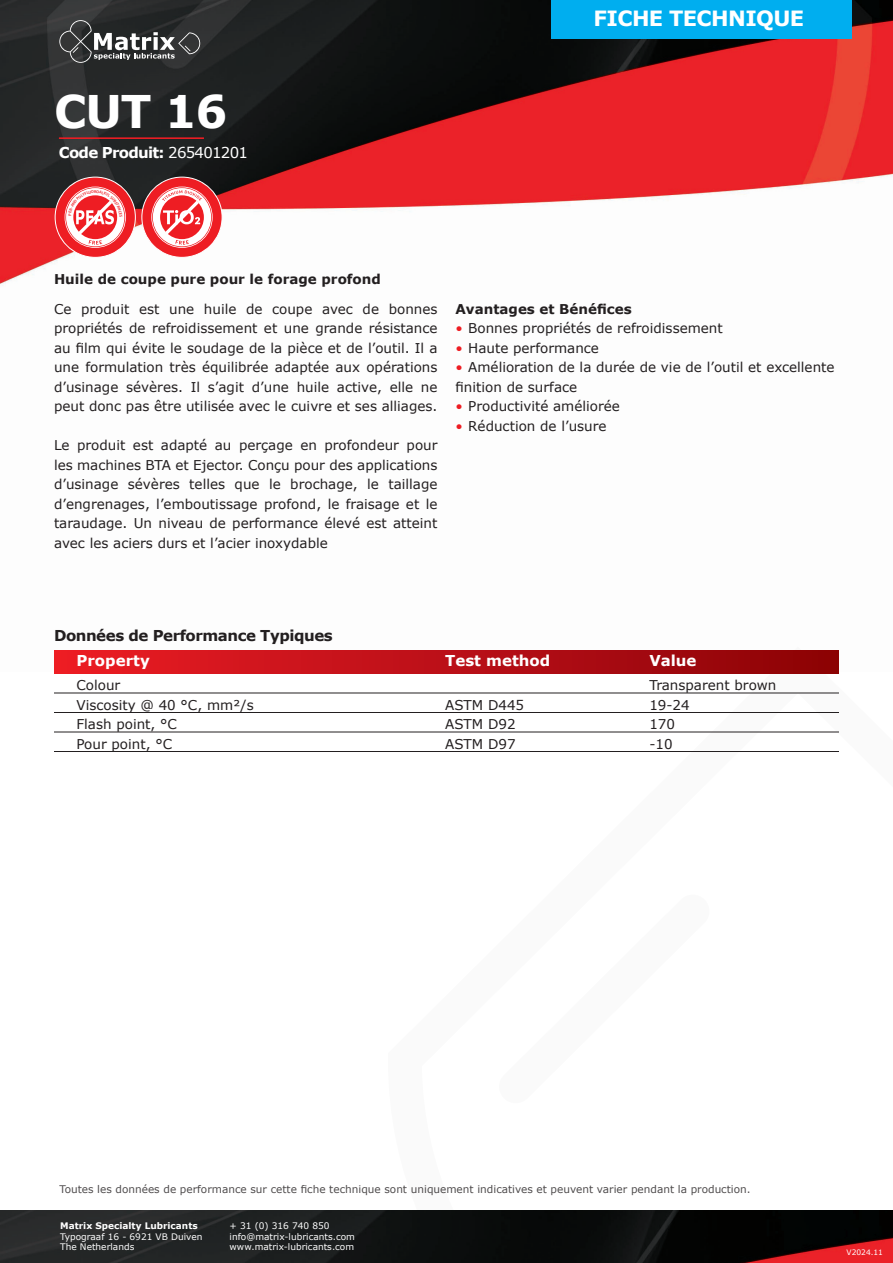
<style>
.page{position:relative;width:893px;height:1263px;background:#fff}
.page>*{position:absolute;margin:0;border:0;box-sizing:border-box;transform-origin:0 0}
.t1{font:700 45px "Verdana";color:#fff}
.t2{font:700 21px "Verdana";letter-spacing:-.03em;color:#fff}
.t3{font:700 15px "Verdana";letter-spacing:-.03em;color:#231f20}
.t4{font:700 15px "Verdana";color:#fff}
.t5{font:700 15px "Verdana";letter-spacing:-.05em;color:#fff}
.t6{font:13.5px/19.5px "Verdana";color:#231f20;text-align:justify}
.t7{font:700 13.5px "Verdana";color:#231f20}
.t8{font:10.5px "Verdana";color:#231f20}
.t9{font:9px/10.5px "Verdana";color:#fff}
.t10{font:700 9px "Verdana";color:#fff}
.t11{font:7.5px "Verdana";color:#fff}
.s1{font-weight:400}
.s2{color:#ee1d23}
</style>
<div class="page">
<img style="left:0;top:0;width:893px;height:651px">
<svg style="left:388px;top:646px;width:505px;height:565px"></svg>
<div style="left:551px;top:0;width:301px;height:38px;background:#00aeef"></div>
<svg style="left:59px;top:20px;width:141px;height:43px;background:#505152"></svg>
<img style="left:0;top:1211px;width:893px;height:52px">
<div style="left:54px;top:651px;width:785px;height:23px;background:linear-gradient(to right,#ec1d26,#8a0207)"></div>
<hr style="left:54px;top:693px;width:785px;height:1px;background:#231f20">
<hr style="left:54px;top:712px;width:785px;height:1px;background:#231f20">
<hr style="left:54px;top:732px;width:785px;height:1px;background:#231f20">
<hr style="left:54px;top:751px;width:785px;height:1px;background:#231f20">
<hr style="left:59px;top:137px;width:145px;height:2px;background:#ee1d23">
<svg style="left:55px;top:177px;width:168px;height:81px"></svg>
<h1 class="t1" style="left:54px;top:83px;width:175px">CUT 16</h1>
<p class="t5" style="left:59px;top:143px;width:191px">Code Produit: <span class="s1">265401201</span></p>
<h2 class="t2" style="left:594px;top:5px;width:212px">FICHE TECHNIQUE</h2>
<p class="t7" style="left:54px;top:270px;width:328px">Huile de coupe pure pour le forage profond</p>
<p class="t6" style="left:54px;top:299px;width:385px">Ce produit est une huile de coupe avec de bonnes propriétés de refroidissement et une grande résistance au film qui évite le soudage de la pièce et de l’outil. Il a une formulation très équilibrée adaptée aux opérations d’usinage sévères. Il s’agit d’une huile active, elle ne peut donc pas être utilisée avec le cuivre et ses alliages.</p>
<p class="t6" style="left:54px;top:436px;width:385px">Le produit est adapté au perçage en profondeur pour les machines BTA et Ejector. Conçu pour des applications d’usinage sévères telles que le brochage, le taillage d’engrenages, l’emboutissage profond, le fraisage et le taraudage. Un niveau de performance élevé est atteint avec les aciers durs et l’acier inoxydable</p>
<p class="t7" style="left:455px;top:300px;width:178px">Avantages et Bénéfices</p>
<p class="t6" style="left:455px;top:319px;width:269px"><span class="s2">•</span> Bonnes propriétés de refroidissement</p>
<p class="t6" style="left:455px;top:338px;width:145px"><span class="s2">•</span> Haute performance</p>
<p class="t6" style="left:455px;top:358px;width:381px"><span class="s2">•</span> Amélioration de la durée de vie de l’outil et excellente finition de surface</p>
<p class="t6" style="left:455px;top:397px;width:166px"><span class="s2">•</span> Productivité améliorée</p>
<p class="t6" style="left:455px;top:416px;width:153px"><span class="s2">•</span> Réduction de l’usure</p>
<p class="t3" style="left:54px;top:626px;width:280px">Données de Performance Typiques</p>
<p class="t4" style="left:76px;top:651px;width:75px">Property</p>
<p class="t4" style="left:445px;top:651px;width:107px">Test method</p>
<p class="t4" style="left:649px;top:651px;width:49px">Value</p>
<p class="t6" style="left:76px;top:676px;width:45px">Colour</p>
<p class="t6" style="left:649px;top:676px;width:129px">Transparent brown</p>
<p class="t6" style="left:76px;top:695px;width:179px">Viscosity @ 40 °C, mm²/s</p>
<p class="t6" style="left:445px;top:695px;width:81px">ASTM D445</p>
<p class="t6" style="left:649px;top:695px;width:42px">19-24</p>
<p class="t6" style="left:76px;top:715px;width:102px">Flash point, °C</p>
<p class="t6" style="left:445px;top:715px;width:72px">ASTM D92</p>
<p class="t6" style="left:649px;top:715px;width:27px">170</p>
<p class="t6" style="left:76px;top:734px;width:97px">Pour point, °C</p>
<p class="t6" style="left:445px;top:734px;width:72px">ASTM D97</p>
<p class="t6" style="left:649px;top:734px;width:25px">-10</p>
<p class="t8" style="left:59px;top:1183px;width:693px">Toutes les données de performance sur cette fiche technique sont uniquement indicatives et peuvent varier pendant la production.</p>
<p class="t10" style="left:60px;top:1220px;width:139px">Matrix Specialty Lubricants</p>
<p class="t9" style="left:60px;top:1231px;width:144px">Typograaf 16 - 6921 VB Duiven<br>The Netherlands</p>
<p class="t9" style="left:230px;top:1221px;width:127px">+ 31 (0) 316 740 850 info@matrix-lubricants.com www.matrix-lubricants.com</p>
<p class="t11" style="left:847px;top:1247px;width:38px">V2024.11</p>
</div>
